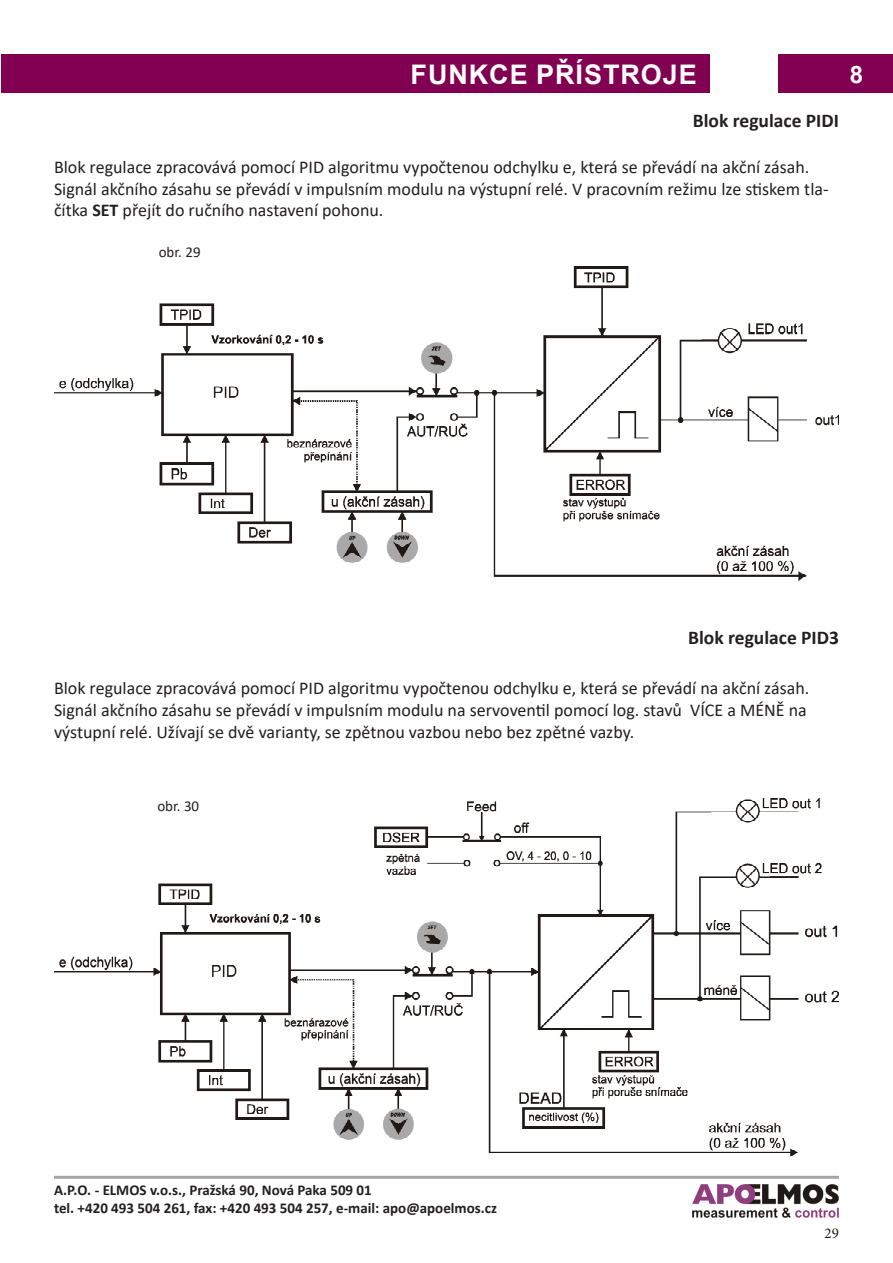
<style>
.page{position:relative;width:893px;height:1263px;background:#fff}
.page>*{position:absolute;margin:0;border:0;box-sizing:border-box;transform-origin:0 0}
.t1{font:700 27px "Arial";letter-spacing:.035em;color:#fff}
.t2{font:700 24px "Arial";color:#fff}
.t3{font:700 19.5px "Calibri";color:#231f20}
.t4{font:18px/21.6px "Calibri";color:#231f20}
.t5{font:700 15px/18px "Calibri";color:#231f20}
.t6{font:15px "Calibri";color:#231f20}
.t7{font:15px "Minion Pro";color:#231f20}
.s1{font-weight:700}
</style>
<div class="page">
<img style="left:692px;top:1185px;width:147px;height:32px">
<hr style="left:54px;top:1176px;width:785px;height:3px;background:#a5a6aa">
<div style="left:778px;top:54px;width:115px;height:38px;background:#820052"></div>
<div style="left:1px;top:54px;width:709px;height:38px;background:#820052"></div>
<img style="left:54px;top:266px;width:785px;height:314px">
<img style="left:54px;top:798px;width:785px;height:359px">
<p class="t1" style="left:411px;top:55px;width:288px">FUNKCE PŘÍSTROJE</p>
<p class="t2" style="left:850px;top:57px;width:15px">8</p>
<p class="t3" style="left:693px;top:107px;width:148px">Blok regulace PIDI</p>
<p class="t4" style="left:54px;top:156px;width:776px">Blok regulace zpracovává pomocí PID algoritmu vypočtenou odchylku e, která se převádí na akční zásah.<br>Signál akčního zásahu se převádí v impulsním modulu na výstupní relé. V pracovním režimu lze stiskem tla&shy;čítka <span class="s1">SET</span> přejít do ručního nastavení pohonu.</p>
<p class="t6" style="left:159px;top:242px;width:43px">obr. 29</p>
<p class="t3" style="left:688px;top:623px;width:152px">Blok regulace PID3</p>
<p class="t4" style="left:54px;top:677px;width:757px">Blok regulace zpracovává pomocí PID algoritmu vypočtenou odchylku e, která se převádí na akční zásah.<br>Signál akčního zásahu se převádí v impulsním modulu na servoventil pomocí log. stavů VÍCE a MÉNĚ na výstupní relé. Užívají se dvě varianty, se zpětnou vazbou nebo bez zpětné vazby.</p>
<p class="t6" style="left:157px;top:796px;width:43px">obr. 30</p>
<p class="t5" style="left:54px;top:1181px;width:445px">A.P.O. - ELMOS v.o.s., Pražská 90, Nová Paka 509 01<br>tel. +420 493 504 261, fax: +420 493 504 257, e-mail: apo@apoelmos.cz</p>
<p class="t7" style="left:825px;top:1223px;width:16px">29</p>
</div>
